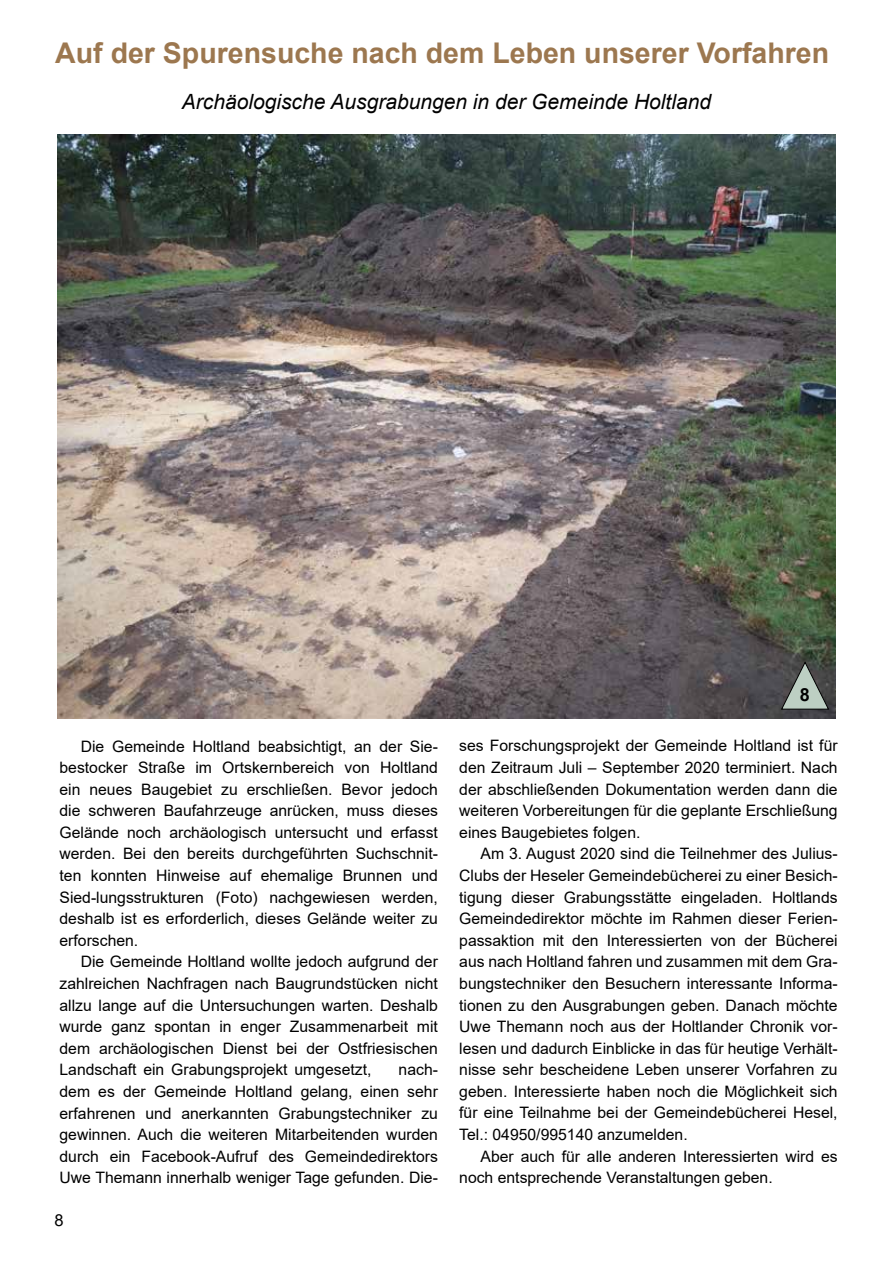
<style>
.page{position:relative;width:893px;height:1263px;background:#fff}
.page>*{position:absolute;margin:0;border:0;box-sizing:border-box;transform-origin:0 0}
.t1{font:700 28.5px "Arial";color:#9c774f}
.t2{font:italic 21px "Arial";color:#000}
.t3{font:700 18px "Arial";color:#000}
.t4{font:16.5px "Arial";color:#000}
.t5{font:15.75px/21.6px "Arial";color:#000;text-align:justify}
</style>
<div class="page">
<img style="left:57px;top:135px;width:779px;height:583px">
<svg style="left:781px;top:662px;width:48px;height:47px;background:#79817c"></svg>
<h1 class="t1" style="left:55px;top:32px;width:775px">Auf der Spurensuche nach dem Leben unserer Vorfahren</h1>
<h2 class="t2" style="left:182px;top:88px;width:531px">Archäologische Ausgrabungen in der Gemeinde Holtland</h2>
<p class="t5" style="left:60px;top:735px;width:380px;text-indent:21px">Die Gemeinde Holtland beabsichtigt, an der Sie&shy;bestocker Straße im Ortskernbereich von Holtland ein neues Baugebiet zu erschließen. Bevor jedoch die schweren Baufahrzeuge anrücken, muss dieses Gelände noch archäologisch untersucht und erfasst werden. Bei den bereits durchgeführten Suchschnit&shy;ten konnten Hinweise auf ehemalige Brunnen und Sied-lungsstrukturen (Foto) nachgewiesen werden, deshalb ist es erforderlich, dieses Gelände weiter zu erforschen.</p>
<p class="t5" style="left:60px;top:951px;width:380px;text-indent:21px">Die Gemeinde Holtland wollte jedoch aufgrund der zahlreichen Nachfragen nach Baugrundstücken nicht allzu lange auf die Untersuchungen warten. Deshalb wurde ganz spontan in enger Zusammenarbeit mit dem archäologischen Dienst bei der Ostfriesischen Landschaft ein Grabungsprojekt umgesetzt,</p>
<p class="t5" style="left:60px;top:1059px;width:380px;text-indent:339px">nach&shy;dem es der Gemeinde Holtland gelang, einen sehr erfahrenen und anerkannten Grabungstechniker zu gewinnen. Auch die weiteren Mitarbeitenden wurden durch ein Facebook-Aufruf des Gemeindedirektors Uwe Themann innerhalb weniger Tage gefunden. Die-</p>
<p class="t4" style="left:55px;top:1209px;width:11px">8</p>
<p class="t3" style="left:800px;top:682px;width:12px">8</p>
<p class="t5" style="left:459px;top:735px;width:380px">ses Forschungsprojekt der Gemeinde Holtland ist für den Zeitraum Juli – September 2020 terminiert. Nach der abschließenden Dokumentation werden dann die weiteren Vorbereitungen für die geplante Erschließung eines Baugebietes folgen.</p>
<p class="t5" style="left:459px;top:843px;width:380px;text-indent:21px">Am 3. August 2020 sind die Teilnehmer des Julius-Clubs der Heseler Gemeindebücherei zu einer Besich&shy;tigung dieser Grabungsstätte eingeladen. Holtlands Gemeindedirektor möchte im Rahmen dieser Ferien&shy;passaktion mit den Interessierten von der Bücherei aus nach Holtland fahren und zusammen mit dem Gra&shy;bungstechniker den Besuchern interessante Informa&shy;tionen zu den Ausgrabungen geben. Danach möchte Uwe Themann noch aus der Holtlander Chronik vor&shy;lesen und dadurch Einblicke in das für heutige Verhält&shy;nisse sehr bescheidene Leben unserer Vorfahren zu geben. Interessierte haben noch die Möglichkeit sich für eine Teilnahme bei der Gemeindebücherei Hesel, Tel.: 04950/995140 anzumelden.</p>
<p class="t5" style="left:459px;top:1145px;width:380px;text-indent:21px">Aber auch für alle anderen Interessierten wird es noch entsprechende Veranstaltungen geben.</p>
</div>
